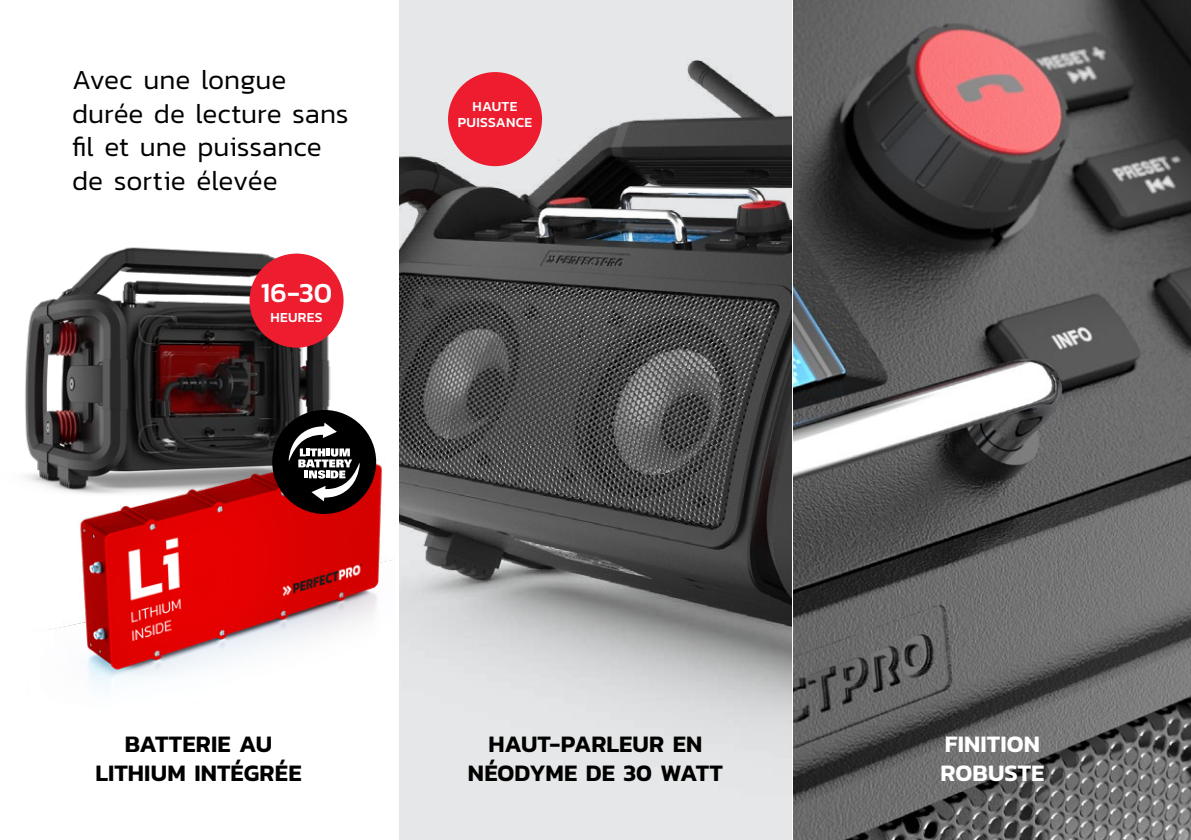
<style>
.page{position:relative;width:1191px;height:840px;background:#fff}
.page>*{position:absolute;margin:0;border:0;box-sizing:border-box;transform-origin:0 0}
.t1{font:300 28px/33.6px "Kanit";color:#000}
.t2{font:500 28px "Kanit";color:#fff}
.t3{font:600 24px/28.8px "Kanit";color:#000;text-align:center}
.t4{font:600 24px/28.8px "Kanit";letter-spacing:.005em;color:#fff}
.t5{font:500 14px/16px "Kanit";letter-spacing:.02em;color:#fff;text-align:center}
</style>
<div class="page">
<img style="left:25px;top:247px;width:340px;height:182px">
<img style="left:25px;top:429px;width:367px;height:258px">
<svg style="left:399px;top:0;width:395px;height:839px;background:#8c8d8d"></svg>
<img style="left:794px;top:0;width:397px;height:839px">
<div style="left:272px;top:410px;width:104px;height:103px;background:#000;border-radius:50%"></div>
<svg style="left:289px;top:422px;width:71px;height:79px"></svg>
<div style="left:249px;top:253px;width:94px;height:94px;background:#ed1c2e;border-radius:50%"></div>
<div style="left:448px;top:72px;width:94px;height:94px;background:#ed1c2e;border-radius:50%"></div>
<p class="t1" style="left:72px;top:62px;width:278px">Avec une longue durée de lecture sans fil et une puissance de sortie élevée</p>
<p class="t2" style="left:261px;top:271px;width:73px">16-30</p>
<p class="t5" style="left:270px;top:308px;width:54px">HEURES</p>
<p class="t5" style="left:458px;top:98px;width:76px">HAUTE<br>PUISSANCE</p>
<p class="t3" style="left:95px;top:728px;width:208px">BATTERIE AU<br>LITHIUM INTÉGRÉE</p>
<p class="t3" style="left:468px;top:728px;width:257px">HAUT-PARLEUR EN<br>NÉODYME DE 30 WATT</p>
<p class="t4" style="left:940px;top:728px;width:105px">FINITION<br>ROBUSTE</p>
</div>
